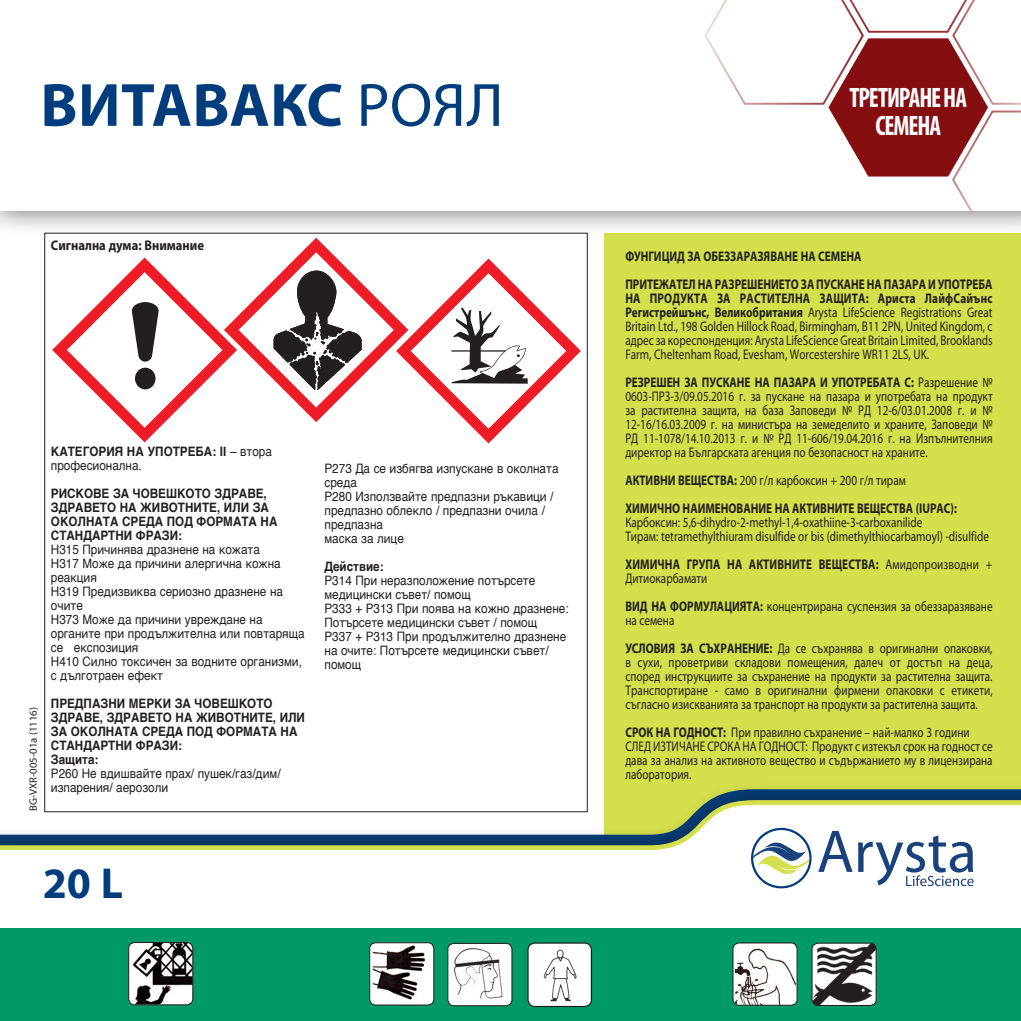
<style>
.page{position:relative;width:1021px;height:1021px;background:#fff}
.page>*{position:absolute;margin:0;border:0;box-sizing:border-box;transform-origin:0 0}
.t1{font:700 61.6px "Myriad Pro";letter-spacing:.005em;color:#013d7d}
.t2{font:700 43.6px "Myriad Pro";color:#013d7d}
.t3{font:700 condensed 28.2px "Myriad Pro";letter-spacing:-.04em;color:#fff;scale:.9 1}
.t4{font:14px/14px "Myriad Pro";color:#231f20;text-align:justify;scale:.8 1}
.t5{font:700 14px/14px "Myriad Pro";color:#231f20;scale:.8 1}
.t6{font:700 14px "Myriad Pro";color:#231f20;scale:.9 1}
.t7{font:13px/14px "Helvetica";color:#231f20;scale:.9 1}
.t8{font:700 13px/14px "Helvetica";color:#231f20;scale:.9 1}
.t9{font:10.6px "Myriad Pro";color:#231f20}
.s1{font-weight:400}
.s2{font-weight:700}
</style>
<div class="page">
<div style="left:604px;top:233px;width:416px;height:716px;background:#d4df4c"></div>
<div style="left:0;top:0;width:1020px;height:237px;background:#231f20;opacity:.7"></div>
<div style="left:0;top:0;width:1020px;height:211px;background:#fff"></div>
<svg style="left:704px;top:0;width:316px;height:211px"></svg>
<div style="left:0;top:781px;width:1020px;height:168px;background:#231f20;opacity:.8"></div>
<svg style="left:0;top:852px;width:1020px;height:76px"></svg>
<svg style="left:0;top:797px;width:1020px;height:55px"></svg>
<svg style="left:818px;top:831px;width:34px;height:40px"></svg>
<svg style="left:858px;top:835px;width:115px;height:51px;background:#bdc9d9"></svg>
<svg style="left:751px;top:827px;width:61px;height:62px;background:#c9d4d3"></svg>
<svg style="left:52px;top:238px;width:529px;height:205px"></svg>
<div style="left:0;top:928px;width:1020px;height:92px;background:#009a67"></div>
<img style="left:129px;top:943px;width:64px;height:61px">
<div style="left:128px;top:941px;width:65px;height:64px;border:1px solid #231f20;border-radius:6px"></div>
<img style="left:370px;top:942px;width:64px;height:63px">
<div style="left:369px;top:942px;width:65px;height:63px;border:1px solid #231f20;border-radius:6px"></div>
<img style="left:449px;top:944px;width:63px;height:61px">
<div style="left:447px;top:942px;width:65px;height:64px;border:1px solid #231f20;border-radius:6px"></div>
<img style="left:529px;top:944px;width:62px;height:62px">
<div style="left:527px;top:942px;width:65px;height:65px;border:1px solid #231f20;border-radius:7px"></div>
<div style="left:733px;top:942px;width:64px;height:63px;background:#fff;border-radius:6px"></div>
<img style="left:733px;top:948px;width:64px;height:57px">
<div style="left:732px;top:942px;width:65px;height:63px;border:1px solid #231f20;border-radius:6px"></div>
<img style="left:813px;top:944px;width:63px;height:61px">
<div style="left:811px;top:942px;width:65px;height:64px;border:1px solid #231f20;border-radius:6px"></div>
<p class="t1" style="left:40px;top:71px;width:464px">ВИТАВАКС <span class="s1">РОЯЛ</span></p>
<p class="t6" style="left:51px;top:237px;width:172px">Сигнална дума: Внимание</p>
<p class="t9" style="left:28px;top:810px;width:105px;rotate:-90deg">BG-VXR-005-01a (1116)</p>
<p class="t8" style="left:51px;top:444px;width:247px">КАТЕГОРИЯ НА УПОТРЕБА: ІI <span class="s1">– втора професионална.</span></p>
<p class="t8" style="left:51px;top:486px;width:253px">РИСКОВЕ ЗА ЧОВЕШКОТО ЗДРАВЕ,<br>ЗДРАВЕТО НА ЖИВОТНИТЕ, ИЛИ ЗА<br>ОКОЛНАТА СРЕДА ПОД ФОРМАТА НА<br>СТАНДАРТНИ ФРАЗИ:</p>
<p class="t7" style="left:51px;top:543px;width:234px">H315 Причинява дразнене на кожата</p>
<p class="t7" style="left:51px;top:557px;width:257px">H317 Може да причини алергична кожна реакция</p>
<p class="t7" style="left:51px;top:585px;width:259px">H319 Предизвиква сериозно дразнене на очите</p>
<p class="t7" style="left:51px;top:613px;width:283px">H373 Може да причини увреждане на органите при продължителна или повтаряща се експозиция</p>
<p class="t7" style="left:51px;top:655px;width:280px">H410 Силно токсичен за водните организми, с дълготраен ефект</p>
<p class="t8" style="left:51px;top:696px;width:284px">ПРЕДПАЗНИ МЕРКИ ЗА ЧОВЕШКОТО<br>ЗДРАВЕ, ЗДРАВЕТО НА ЖИВОТНИТЕ, ИЛИ<br>ЗА ОКОЛНАТА СРЕДА ПОД ФОРМАТА НА<br>СТАНДАРТНИ ФРАЗИ:</p>
<p class="t8" style="left:51px;top:752px;width:54px">Защита:</p>
<p class="t7" style="left:51px;top:767px;width:257px">P260 Не вдишвайте прах/ пушек/газ/дим/ изпарения/ аерозоли</p>
<p class="t7" style="left:324px;top:462px;width:261px">P273 Да се избягва изпускане в околната среда</p>
<p class="t7" style="left:324px;top:490px;width:256px">P280 Използвайте предпазни ръкавици / предпазно облекло / предпазни очила / предпазна</p>
<p class="t7" style="left:324px;top:532px;width:90px">маска за лице</p>
<p class="t8" style="left:324px;top:560px;width:67px">Действие:</p>
<p class="t7" style="left:324px;top:574px;width:236px">P314 При неразположение потърсете медицински съвет/ помощ</p>
<p class="t7" style="left:324px;top:602px;width:273px">P333 + P313 При поява на кожно дразнене:<br>Потърсете медицински съвет / помощ</p>
<p class="t7" style="left:324px;top:630px;width:270px">P337 + P313 При продължително дразнене на очите: Потърсете медицински съвет/ помощ</p>
<p class="t2" style="left:43px;top:858px;width:82px">20 L</p>
<p class="t3" style="left:849px;top:80px;width:132px">ТРЕТИРАНЕ НА</p>
<p class="t3" style="left:875px;top:108px;width:75px">СЕМЕНА</p>
<p class="t5" style="left:625px;top:249px;width:296px">ФУНГИЦИД ЗА ОБЕЗЗАРАЗЯВАНЕ НА СЕМЕНА</p>
<p class="t4" style="left:625px;top:277px;width:460px"><span class="s2">ПРИТЕЖАТЕЛ НА РАЗРЕШЕНИЕТО ЗА ПУСКАНЕ НА ПАЗАРА И УПОТРЕБА НА ПРОДУКТА ЗА РАСТИТЕЛНА ЗАЩИТА: Ариста ЛайфСайънс Регистрейшънс, Великобритания</span> Arysta LifeScience Registrations Great Britain Ltd., 198 Golden Hillock Road, Birmingham, B11 2PN, United Kingdom, с адрес за кореспонденция: Arysta LifeScience Great Britain Limited, Brooklands Farm, Cheltenham Road, Evesham, Worcestershire WR11 2LS, UK.</p>
<p class="t4" style="left:625px;top:375px;width:460px"><span class="s2">РЕЗРЕШЕН ЗА ПУСКАНЕ НА ПАЗАРА И УПОТРЕБАТА С:</span> Разрешение № 0603-ПРЗ-3/09.05.2016 г. за пускане на пазара и употребата на продукт за растителна защита, на база Заповеди № РД 12-6/03.01.2008 г. и № 12-16/16.03.2009 г. на министъра на земеделито и храните, Заповеди № РД 11-1078/14.10.2013 г. и № РД 11-606/19.04.2016 г. на Изпълнителния директор на Българската агенция по безопасност на храните.</p>
<p class="t4" style="left:625px;top:473px;width:352px"><span class="s2">АКТИВНИ ВЕЩЕСТВА:</span> 200 г/л карбоксин + 200 г/л тирам</p>
<p class="t5" style="left:625px;top:501px;width:416px">ХИМИЧНО НАИМЕНОВАНИЕ НА АКТИВНИТЕ ВЕЩЕСТВА (IUPAC):</p>
<p class="t4" style="left:625px;top:515px;width:373px">Карбоксин: 5,6-dihydro-2-methyl-1,4-oxathiine-3-carboxanilide</p>
<p class="t4" style="left:625px;top:529px;width:456px">Тирам: tetramethylthiuram disulfide or bis (dimethylthiocarbamoyl) -disulfide</p>
<p class="t5" style="left:625px;top:557px;width:460px">ХИМИЧНА ГРУПА НА АКТИВНИТЕ ВЕЩЕСТВА: <span class="s1">Амидопроизводни +<br>Дитиокарбамати</span></p>
<p class="t4" style="left:625px;top:599px;width:460px"><span class="s2">ВИД НА ФОРМУЛАЦИЯТА:</span> концентрирана суспензия за обеззаразяване на семена</p>
<p class="t4" style="left:625px;top:641px;width:461px"><span class="s2">УСЛОВИЯ ЗА СЪХРАНЕНИЕ:</span> Да се съхранява в оригинални опаковки, в сухи, проветриви складови помещения, далеч от достъп на деца, според инструкциите за съхранение на продукти за растителна защита.<br>Транспортиране - само в оригинални фирмени опаковки с етикети, съгласно изискванията за транспорт на продукти за растителна защита.</p>
<p class="t4" style="left:625px;top:725px;width:432px"><span class="s2">СРОК НА ГОДНОСТ:</span> При правилно съхранение – най-малко 3 години</p>
<p class="t4" style="left:625px;top:739px;width:460px">СЛЕД ИЗТИЧАНЕ СРОКА НА ГОДНОСТ: Продукт с изтекъл срок на годност се дава за анализ на активното вещество и съдържанието му в лицензирана лаборатория.</p>
</div>
